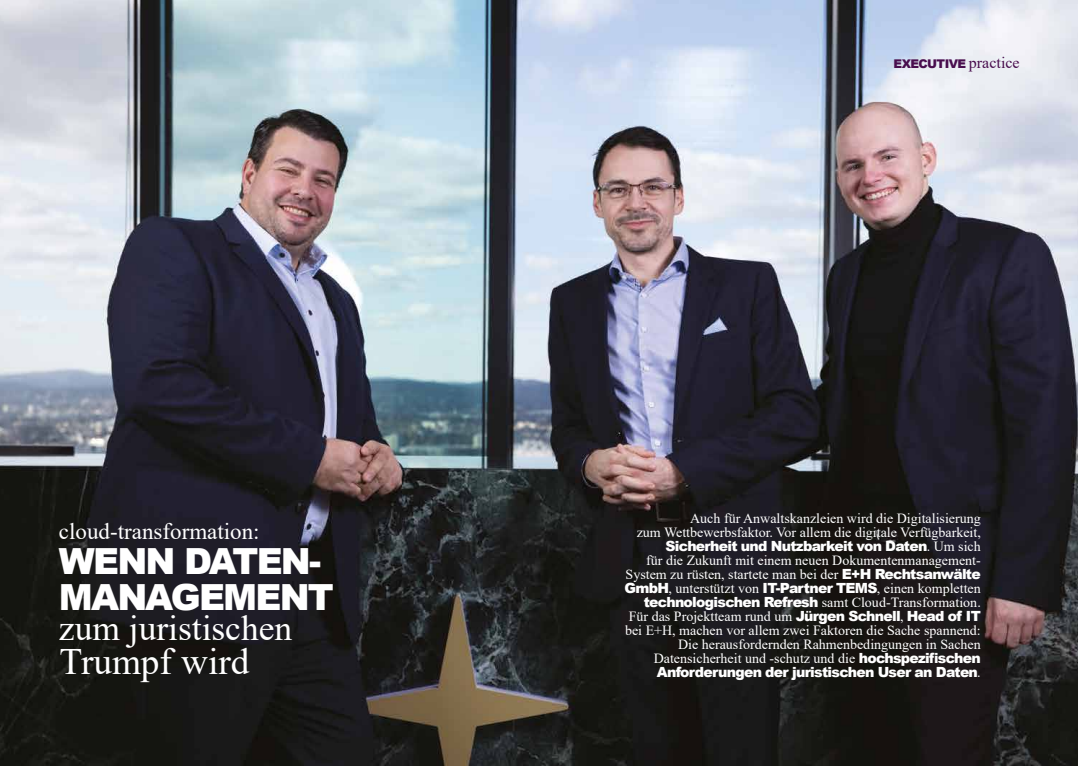
<style>
.page{position:relative;width:1078px;height:766px;background:#fff}
.page>*{position:absolute;margin:0;border:0;box-sizing:border-box;transform-origin:0 0}
.t1{font:37.2px "Times New Roman";color:#fff}
.t2{font:900 36px/36px "Arial";letter-spacing:-.05em;color:#fff}
.t3{font:35.4px "Times New Roman";color:#fff}
.t4{font:23px "Times New Roman";color:#fff}
.t5{font:14px/14px "Times New Roman";color:#fff;text-align:right}
.t6{font:900 14px "Arial";letter-spacing:-.05em;color:#fff}
.t7{font:900 12px "Arial";letter-spacing:-.05em;color:#490e4e}
.s1{font-family:"Times New Roman";font-weight:400;font-size:16px}
.s2{font-family:"Times New Roman";font-weight:400}
.s3{font-family:"Arial";font-weight:900}
</style>
<div class="page">
<img style="left:0;top:0;width:1077px;height:765px">
<h3 class="t4" style="left:59px;top:514px;width:202px">cloud-transformation:</h3>
<h2 class="t2" style="left:59px;top:542px;width:276px">WENN DATEN-<br>MANAGEMENT</h2>
<h1 class="t1" style="left:60px;top:635px;width:191px">Trumpf wird</h1>
<h3 class="t3" style="left:59px;top:602px;width:235px">zum juristischen</h3>
<p class="t7" style="left:893px;top:55px;width:127px">EXECUTIVE <span class="s1">practice</span></p>
<p class="t5" style="left:636px;top:511px;width:345px">Auch für Anwaltskanzleien wird die Digitalisierung<br>zum Wettbewerbsfaktor. Vor allem die digitale Verfügbarkeit,</p>
<p class="t6" style="left:665px;top:536px;width:317px">Sicherheit und Nutzbarkeit von Daten<span class="s2">. Um sich</span></p>
<p class="t5" style="left:624px;top:553px;width:358px">für die Zukunft mit einem neuen Dokumentenmanagement-System zu rüsten, startete man bei der <span class="s3">E+H Rechtsanwälte GmbH</span>, unterstützt von <span class="s3">IT-Partner TEMS</span>, einen kompletten <span class="s3">technologischen Refresh</span> samt Cloud-Transformation.<br>Für das Projektteam rund um <span class="s3">Jürgen Schnell</span>, <span class="s3">Head of IT </span>bei E+H, machen vor allem zwei Faktoren die Sache spannend:<br>Die herausfordernden Rahmenbedingungen in Sachen Datensicherheit und -schutz und die <span class="s3">hochspezifischen</span></p>
<p class="t6" style="left:656px;top:662px;width:325px">Anforderungen der juristischen User an Daten<span class="s2">.</span></p>
</div>
